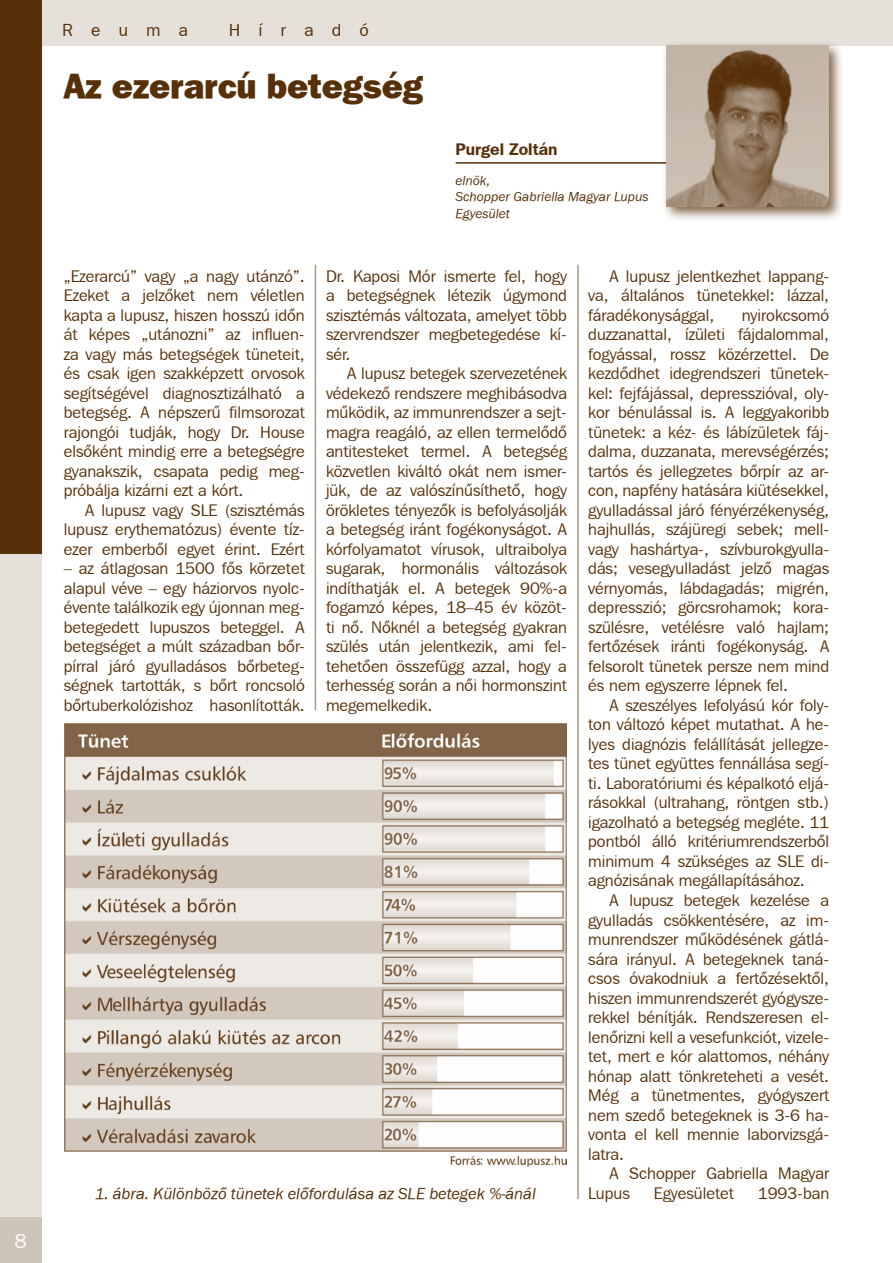
<style>
.page{position:relative;width:893px;height:1263px;background:#fff}
.page>*{position:absolute;margin:0;border:0;box-sizing:border-box;transform-origin:0 0}
.t1{font:34.5px "Franklin Gothic Hv PFL Normal";letter-spacing:-.01em;color:#572f08}
.t2{font:21px "Franklin Gothic PFL Normal";color:#fff}
.t3{font:18px "Franklin Gothic PFL Normal";letter-spacing:1em;color:#572f08}
.t4{font:16.5px/19.5px "Franklin Gothic Bk PFL Normal";color:#572f08;text-align:justify}
.t5{font:16.5px "Franklin Gothic PFL Italic";color:#572f08}
.t6{font:16.5px "Franklin Gothic PFL Bold";color:#572f08}
.t7{font:13.5px/16.5px "Franklin Gothic PFL Italic";color:#572f08}
</style>
<div class="page">
<div style="left:40px;top:0;width:853px;height:46px;background:#e6e0da"></div>
<div style="left:0;top:1217px;width:42px;height:46px;background:#cec3b7"></div>
<div style="left:0;top:0;width:42px;height:555px;background:#572f08"></div>
<div style="left:0;top:554px;width:42px;height:663px;background:#e6e0da"></div>
<hr style="left:456px;top:162px;width:372px;height:2px;background:#572f08">
<div style="left:661px;top:40px;width:182px;height:182px;background:#572f08;opacity:.75"></div>
<img style="left:667px;top:45px;width:161px;height:162px">
<img style="left:65px;top:724px;width:502px;height:443px">
<hr style="left:315px;top:265px;width:1px;height:445px;background:#ab9783">
<hr style="left:577px;top:265px;width:2px;height:934px;background:#ab9783">
<p class="t2" style="left:15px;top:1228px;width:14px">8</p>
<p class="t3" style="left:62px;top:19px;width:127px">Reuma</p>
<p class="t3" style="left:229px;top:19px;width:142px">Híradó</p>
<h1 class="t1" style="left:64px;top:64px;width:361px">Az ezerarcú betegség</h1>
<p class="t6" style="left:455px;top:139px;width:104px">Purgel Zoltán</p>
<p class="t7" style="left:455px;top:172px;width:195px">elnök,<br>Schopper Gabriella Magyar Lupus<br>Egyesület</p>
<p class="t4" style="left:64px;top:266px;width:242px">„Ezerarcú” vagy „a nagy utánzó”.<br>Ezeket a jelzőket nem véletlen kapta a lupusz, hiszen hosszú időn át képes „utánozni” az influen&shy;za vagy más betegségek tüneteit, és csak igen szakképzett orvosok segítségével diagnosztizálható a betegség. A népszerű filmsorozat rajongói tudják, hogy Dr. House elsőként mindig erre a betegségre gyanakszik, csapata pedig meg&shy;próbálja kizárni ezt a kórt.</p>
<p class="t4" style="left:64px;top:500px;width:242px;text-indent:21px">A lupusz vagy SLE (szisztémás lupusz erythematózus) évente tíz&shy;ezer emberből egyet érint. Ezért</p>
<p class="t4" style="left:64px;top:558px;width:242px">– az átlagosan 1500 fős körzetet alapul véve – egy háziorvos nyolc&shy;évente találkozik egy újonnan meg&shy;betegedett lupuszos beteggel. A betegséget a múlt században bőr&shy;pírral járó gyulladásos bőrbeteg&shy;ségnek tartották, s bőrt roncsoló bőrtuberkolózishoz hasonlították.</p>
<p class="t4" style="left:326px;top:266px;width:242px">Dr. Kaposi Mór ismerte fel, hogy a betegségnek létezik úgymond szisztémás változata, amelyet több szervrendszer megbetegedése kí&shy;sér.</p>
<p class="t4" style="left:326px;top:363px;width:242px;text-indent:21px">A lupusz betegek szervezetének védekező rendszere meghibásodva működik, az immunrendszer a sejt&shy;magra reagáló, az ellen termelődő antitesteket termel. A betegség közvetlen kiváltó okát nem ismer&shy;jük, de az valószínűsíthető, hogy örökletes tényezők is befolyásolják a betegség iránt fogékonyságot. A kórfolyamatot vírusok, ultraibolya sugarak, hormonális változások indíthatják el. A betegek 90%-a fogamzó képes, 18–45 év közöt&shy;ti nő. Nőknél a betegség gyakran szülés után jelentkezik, ami fel&shy;tehetően összefügg azzal, hogy a terhesség során a női hormonszint megemelkedik.</p>
<p class="t4" style="left:588px;top:266px;width:242px;text-indent:21px">A lupusz jelentkezhet lappang&shy;va, általános tünetekkel: lázzal, fáradékonysággal,</p>
<p class="t4" style="left:588px;top:305px;width:242px;text-indent:154px">nyirokcsomó duzzanattal, ízületi fájdalommal, fogyással, rossz közérzettel. De kezdődhet idegrendszeri tünetek&shy;kel: fejfájással, depresszióval, oly&shy;kor bénulással is. A leggyakoribb tünetek: a kéz- és lábízületek fáj&shy;dalma, duzzanata, merevségérzés; tartós és jellegzetes bőrpír az ar&shy;con, napfény hatására kiütésekkel, gyulladással járó fényérzékenység, hajhullás, szájüregi sebek; mell&shy;vagy hashártya-, szívburokgyulla&shy;dás; vesegyulladást jelző magas vérnyomás, lábdagadás; migrén, depresszió; görcsrohamok; kora&shy;szülésre, vetélésre való hajlam; fertőzések iránti fogékonyság. A felsorolt tünetek persze nem mind és nem egyszerre lépnek fel.</p>
<p class="t4" style="left:588px;top:695px;width:242px;text-indent:21px">A szeszélyes lefolyású kór foly&shy;ton változó képet mutathat. A he&shy;lyes diagnózis felállítását jellegze&shy;tes tünet együttes fennállása segí&shy;ti. Laboratóriumi és képalkotó eljá&shy;rásokkal (ultrahang, röntgen stb.) igazolható a betegség megléte. 11 pontból álló kritériumrendszerből minimum 4 szükséges az SLE di&shy;agnózisának megállapításához.</p>
<p class="t4" style="left:588px;top:890px;width:242px;text-indent:21px">A lupusz betegek kezelése a gyulladás csökkentésére, az im&shy;munrendszer működésének gátlá&shy;sára irányul. A betegeknek taná&shy;csos óvakodniuk a fertőzésektől, hiszen immunrendszerét gyógysze&shy;rekkel bénítják. Rendszeresen el&shy;lenőrizni kell a vesefunkciót, vizele&shy;tet, mert e kór alattomos, néhány hónap alatt tönkreteheti a vesét.<br>Még a tünetmentes, gyógyszert nem szedő betegeknek is 3-6 ha&shy;vonta el kell mennie laborvizsgá&shy;latra.</p>
<p class="t4" style="left:609px;top:1163px;width:221px">A Schopper Gabriella Magyar</p>
<p class="t5" style="left:95px;top:1183px;width:443px">1. ábra. Különböző tünetek előfordulása az SLE betegek %-ánál</p>
<p class="t4" style="left:588px;top:1183px;width:43px">Lupus</p>
<p class="t4" style="left:654px;top:1183px;width:82px">Egyesületet</p>
<p class="t4" style="left:758px;top:1183px;width:73px">1993-ban</p>
</div>
